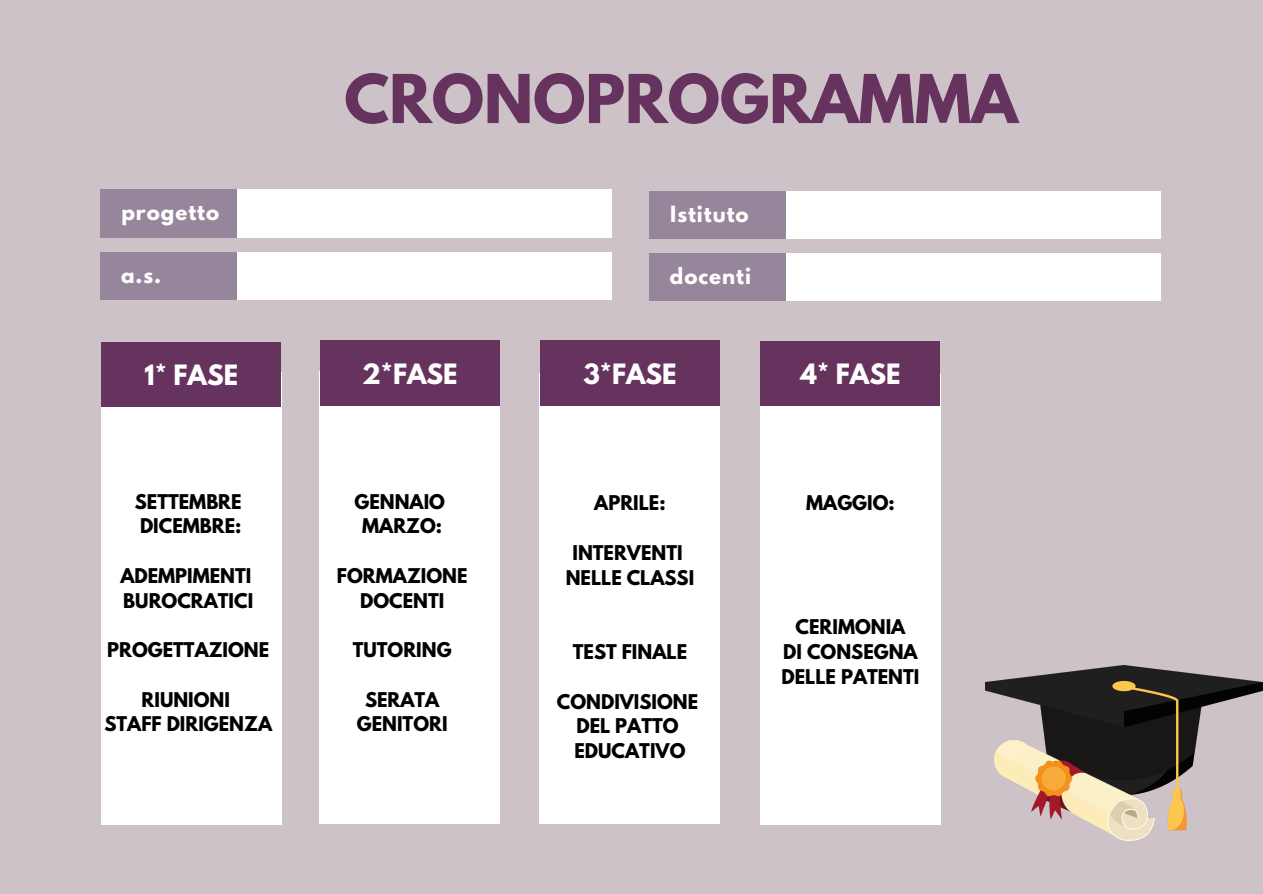
<style>
.page{position:relative;width:1263px;height:894px;background:#fff}
.page>*{position:absolute;margin:0;border:0;box-sizing:border-box;transform-origin:0 0}
.t1{font:700 59.55px "League Spartan";color:#66335e}
.t2{font:700 24.75px "League Spartan";color:#fff}
.t3{font:700 19.8px "League Spartan";letter-spacing:.05em;color:#fff}
.t4{font:700 18px "League Spartan";color:#000}
</style>
<div class="page">
<div style="left:0;top:0;width:1263px;height:893px;background:#cec2c9"></div>
<div style="left:101px;top:190px;width:511px;height:47px;background:#fff"></div>
<div style="left:101px;top:190px;width:136px;height:47px;background:#96869b"></div>
<div style="left:760px;top:374px;width:180px;height:450px;background:#fff"></div>
<div style="left:760px;top:341px;width:180px;height:64px;background:#66335e"></div>
<div style="left:540px;top:373px;width:180px;height:450px;background:#fff"></div>
<div style="left:540px;top:341px;width:180px;height:64px;background:#66335e"></div>
<div style="left:320px;top:371px;width:180px;height:452px;background:#fff"></div>
<div style="left:320px;top:341px;width:180px;height:64px;background:#66335e"></div>
<div style="left:101px;top:372px;width:180px;height:452px;background:#fff"></div>
<div style="left:101px;top:342px;width:180px;height:64px;background:#66335e"></div>
<div style="left:100px;top:252px;width:512px;height:47px;background:#fff"></div>
<div style="left:100px;top:252px;width:136px;height:47px;background:#96869b"></div>
<div style="left:649px;top:191px;width:512px;height:47px;background:#fff"></div>
<div style="left:649px;top:191px;width:136px;height:47px;background:#96869b"></div>
<div style="left:649px;top:253px;width:512px;height:48px;background:#fff"></div>
<div style="left:649px;top:253px;width:136px;height:48px;background:#96869b"></div>
<img style="left:986px;top:665px;width:276px;height:175px">
<p class="t3" style="left:121px;top:202px;width:99px">progetto</p>
<p class="t3" style="left:121px;top:265px;width:42px">a.s.</p>
<p class="t1" style="left:344px;top:69px;width:675px">CRONOPROGRAMMA</p>
<p class="t3" style="left:670px;top:204px;width:80px">Istituto</p>
<p class="t3" style="left:670px;top:266px;width:83px">docenti</p>
<p class="t2" style="left:144px;top:363px;width:95px">1* FASE</p>
<p class="t2" style="left:362px;top:361px;width:97px">2*FASE</p>
<p class="t2" style="left:583px;top:361px;width:95px">3*FASE</p>
<p class="t2" style="left:800px;top:362px;width:101px">4* FASE</p>
<p class="t4" style="left:135px;top:492px;width:108px">SETTEMBRE</p>
<p class="t4" style="left:140px;top:517px;width:103px">DICEMBRE:</p>
<p class="t4" style="left:120px;top:566px;width:132px">ADEMPIMENTI</p>
<p class="t4" style="left:123px;top:591px;width:131px">BUROCRATICI</p>
<p class="t4" style="left:107px;top:640px;width:164px">PROGETTAZIONE</p>
<p class="t4" style="left:142px;top:690px;width:90px">RIUNIONI</p>
<p class="t4" style="left:104px;top:715px;width:169px">STAFF DIRIGENZA</p>
<p class="t4" style="left:354px;top:492px;width:92px">GENNAIO</p>
<p class="t4" style="left:362px;top:517px;width:81px">MARZO:</p>
<p class="t4" style="left:337px;top:566px;width:132px">FORMAZIONE</p>
<p class="t4" style="left:360px;top:591px;width:86px">DOCENTI</p>
<p class="t4" style="left:353px;top:640px;width:100px">TUTORING</p>
<p class="t4" style="left:365px;top:690px;width:76px">SERATA</p>
<p class="t4" style="left:357px;top:715px;width:92px">GENITORI</p>
<p class="t4" style="left:594px;top:494px;width:73px">APRILE:</p>
<p class="t4" style="left:572px;top:543px;width:112px">INTERVENTI</p>
<p class="t4" style="left:566px;top:568px;width:130px">NELLE CLASSI</p>
<p class="t4" style="left:573px;top:642px;width:116px">TEST FINALE</p>
<p class="t4" style="left:557px;top:692px;width:143px">CONDIVISIONE</p>
<p class="t4" style="left:576px;top:716px;width:104px">DEL PATTO</p>
<p class="t4" style="left:574px;top:741px;width:112px">EDUCATIVO</p>
<p class="t4" style="left:806px;top:494px;width:90px">MAGGIO:</p>
<p class="t4" style="left:796px;top:618px;width:111px">CERIMONIA</p>
<p class="t4" style="left:783px;top:642px;width:136px">DI CONSEGNA</p>
<p class="t4" style="left:782px;top:667px;width:139px">DELLE PATENTI</p>
</div>
